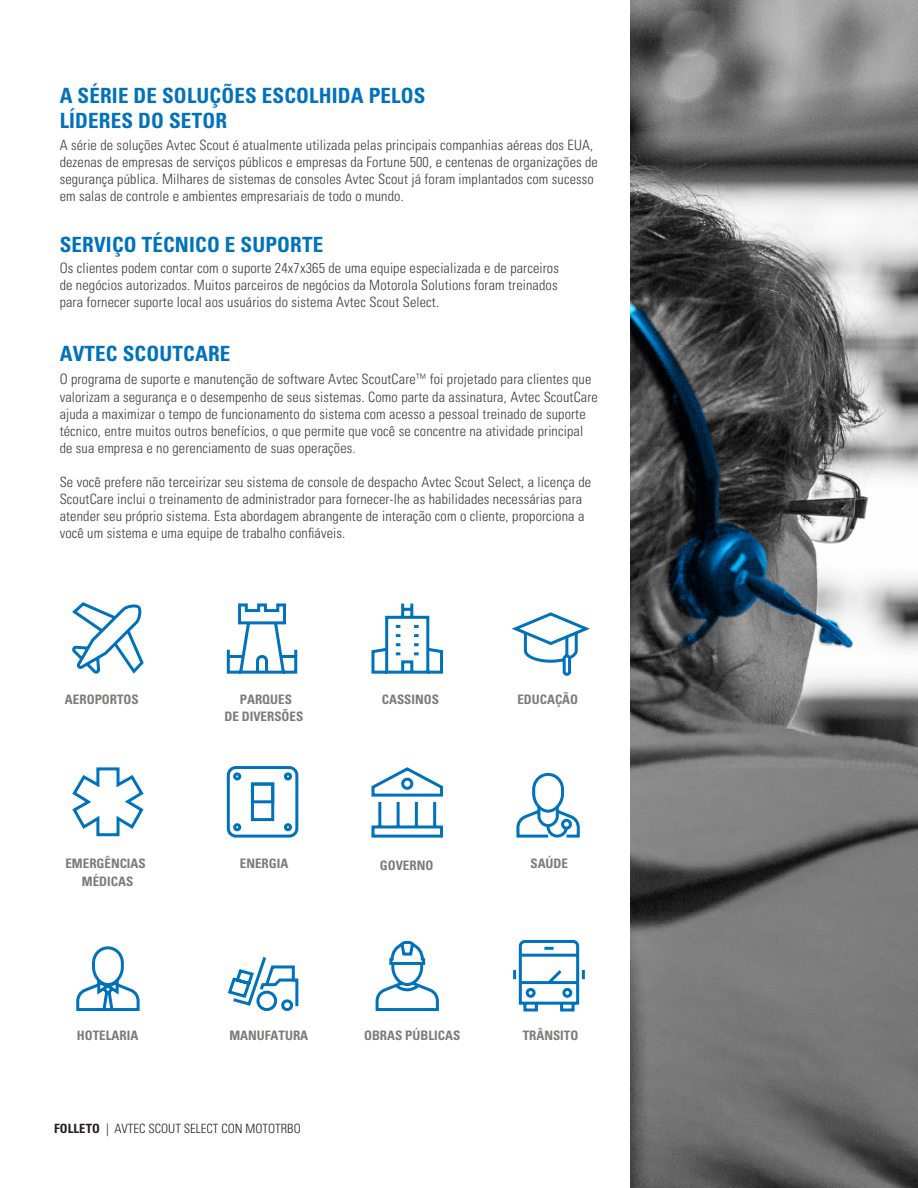
<style>
.page{position:relative;width:918px;height:1188px;background:#fff}
.page>*{position:absolute;margin:0;border:0;box-sizing:border-box;transform-origin:0 0}
.t1{font:700 condensed 21px/25.2px "Univers LT Pro";letter-spacing:.01em;color:#0072bc}
.t2{font:300 condensed 14.25px/17.1px "Univers LT Pro";letter-spacing:.01em;color:#3e3e3f}
.t3{font:700 condensed 13.05px/17.1px "Univers";color:#7c7c7b;text-align:center}
.t4{font:300 condensed 12.75px "Univers LT Std";color:#231f20}
.s1{font-family:"Univers";font-weight:700}
</style>
<div class="page">
<img style="left:630px;top:0;width:288px;height:1188px">
<svg style="left:511px;top:612px;width:79px;height:64px"></svg>
<svg style="left:72px;top:767px;width:72px;height:70px"></svg>
<svg style="left:226px;top:766px;width:73px;height:72px"></svg>
<div style="left:251px;top:783px;width:23px;height:20px;border:3px solid #0072bc"></div>
<div style="left:233px;top:772px;width:8px;height:8px;border:3px solid #0072bc;border-radius:50%"></div>
<div style="left:284px;top:772px;width:8px;height:8px;border:3px solid #0072bc;border-radius:50%"></div>
<div style="left:233px;top:823px;width:8px;height:8px;border:3px solid #0072bc;border-radius:50%"></div>
<div style="left:284px;top:823px;width:8px;height:8px;border:3px solid #0072bc;border-radius:50%"></div>
<svg style="left:371px;top:767px;width:72px;height:71px"></svg>
<svg style="left:516px;top:772px;width:64px;height:66px"></svg>
<svg style="left:76px;top:946px;width:64px;height:66px"></svg>
<svg style="left:227px;top:957px;width:72px;height:54px"></svg>
<svg style="left:513px;top:939px;width:72px;height:73px"></svg>
<svg style="left:72px;top:602px;width:72px;height:72px"></svg>
<svg style="left:371px;top:603px;width:72px;height:71px"></svg>
<svg style="left:226px;top:603px;width:72px;height:71px"></svg>
<svg style="left:375px;top:941px;width:64px;height:71px"></svg>
<h1 class="t1" style="left:60px;top:83px;width:367px">A SÉRIE DE SOLUÇÕES ESCOLHIDA PELOS<br>LÍDERES DO SETOR</h1>
<p class="t2" style="left:60px;top:136px;width:540px">A série de soluções Avtec Scout é atualmente utilizada pelas principais companhias aéreas dos EUA, dezenas de empresas de serviços públicos e empresas da Fortune 500, e centenas de organizações de segurança pública. Milhares de sistemas de consoles Avtec Scout já foram implantados com sucesso em salas de controle e ambientes empresariais de todo o mundo.</p>
<h1 class="t1" style="left:60px;top:232px;width:265px">SERVIÇO TÉCNICO E SUPORTE</h1>
<p class="t2" style="left:60px;top:258px;width:501px;text-align:justify">Os clientes podem contar com o suporte 24x7x365 de uma equipe especializada e de parceiros de negócios autorizados. Muitos parceiros de negócios da Motorola Solutions foram treinados para fornecer suporte local aos usuários do sistema Avtec Scout Select.</p>
<h1 class="t1" style="left:60px;top:341px;width:172px">AVTEC SCOUTCARE</h1>
<p class="t2" style="left:60px;top:370px;width:540px">O programa de suporte e manutenção de software Avtec ScoutCare™ foi projetado para clientes que valorizam a segurança e o desempenho de seus sistemas. Como parte da assinatura, Avtec ScoutCare ajuda a maximizar o tempo de funcionamento do sistema com acesso a pessoal treinado de suporte técnico, entre muitos outros benefícios, o que permite que você se concentre na atividade principal de sua empresa e no gerenciamento de suas operações.</p>
<p class="t2" style="left:60px;top:473px;width:533px">Se você prefere não terceirizar seu sistema de console de despacho Avtec Scout Select, a licença de ScoutCare inclui o treinamento de administrador para fornecer-lhe as habilidades necessárias para atender seu próprio sistema. Esta abordagem abrangente de interação com o cliente, proporciona a você um sistema e uma equipe de trabalho confiáveis.</p>
<p class="t3" style="left:65px;top:691px;width:75px">AEROPORTOS</p>
<p class="t3" style="left:224px;top:691px;width:80px">PARQUES<br>DE DIVERSÕES</p>
<p class="t3" style="left:382px;top:691px;width:59px">CASSINOS</p>
<p class="t3" style="left:517px;top:691px;width:62px">EDUCAÇÃO</p>
<p class="t3" style="left:65px;top:855px;width:82px">EMERGÊNCIAS<br>MÉDICAS</p>
<p class="t3" style="left:240px;top:855px;width:50px">ENERGIA</p>
<p class="t3" style="left:380px;top:857px;width:55px">GOVERNO</p>
<p class="t3" style="left:530px;top:855px;width:39px">SAÚDE</p>
<p class="t3" style="left:77px;top:1026px;width:63px">HOTELARIA</p>
<p class="t3" style="left:229px;top:1026px;width:80px">MANUFATURA</p>
<p class="t4" style="left:54px;top:1121px;width:248px"><span class="s1">FOLLETO</span> | AVTEC SCOUT SELECT CON MOTOTRBO</p>
<p class="t3" style="left:364px;top:1026px;width:98px">OBRAS PÚBLICAS</p>
<p class="t3" style="left:523px;top:1026px;width:57px">TRÂNSITO</p>
</div>
